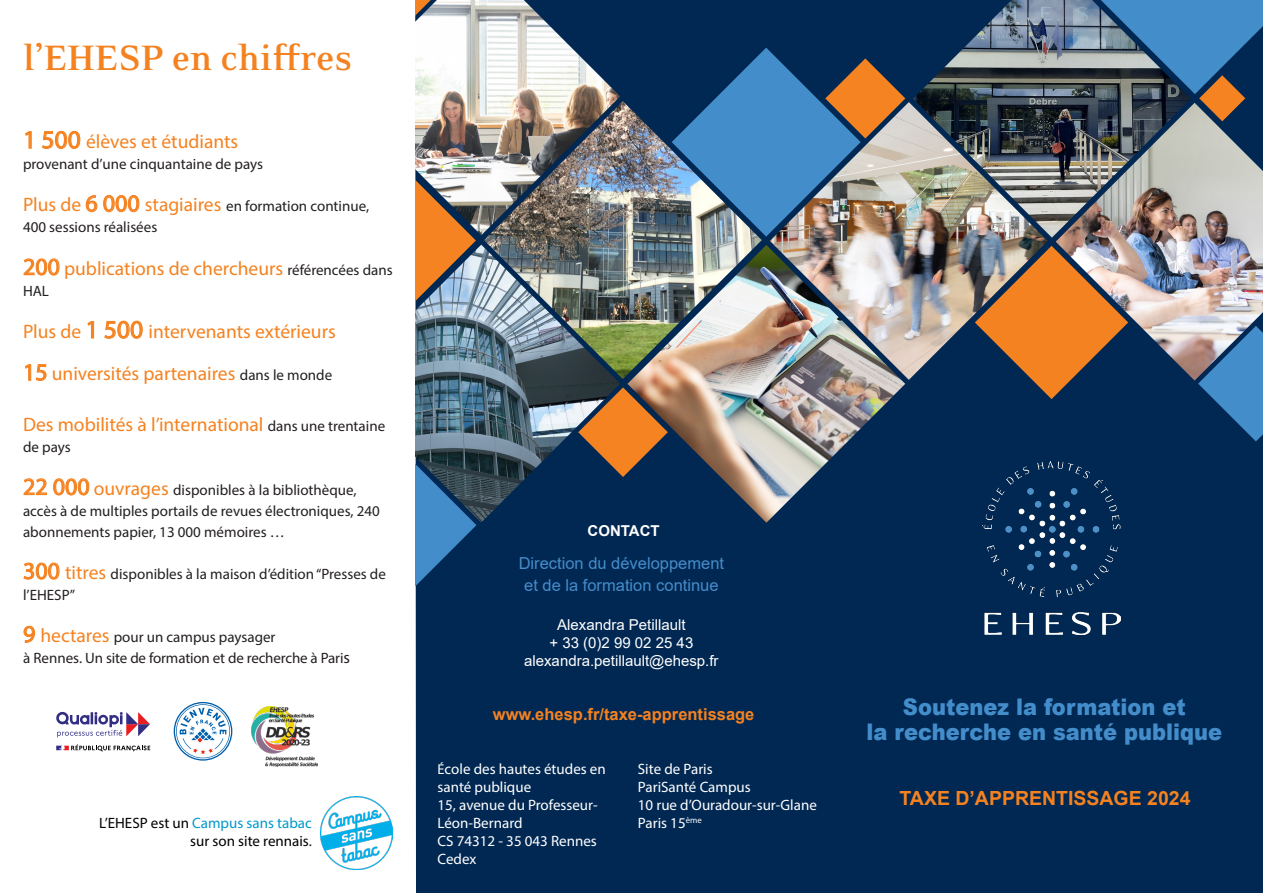
<style>
.page{position:relative;width:1263px;height:893px;background:#fff}
.page>*{position:absolute;margin:0;border:0;box-sizing:border-box;transform-origin:0 0}
.t1{font:700 40.5px "Eidetic Neo OT";color:#f58220}
.t2{font:900 22.95px "Arial";color:#448dcb;scale:.92 1}
.t3{font:19.5px "Myriad Pro";color:#f58220}
.t4{font:700 19.5px "Arial";color:#f58220}
.t5{font:16.5px "Arial";color:#468cca}
.t6{font:700 16.5px "Arial";color:#f58220}
.t7{font:15px/21px "Myriad Pro";color:#231f20}
.t8{font:15px/18px "Myriad Pro";color:#fff}
.t9{font:15px "Arial";color:#fff}
.t10{font:15px "Myriad Pro";color:#09c}
.t11{font:15px "Myriad Pro";color:#000}
.heading_1{font:700 15px "Arial";color:#fff}
.s1{font-size:25.5px}
.s2{font-size:19.5px;color:#f58220}
.s3{font-size:24px;color:#f58220}
.s4{font-size:24px}
.s5{font-size:15px;color:#231f20}
.s6{font-size:16.5px}
.s7{color:#000}
.s8{color:#231f20}
.s9{font-size:14.25px}
</style>
<div class="page">
<div style="left:415px;top:0;width:848px;height:893px;background:#002853"></div>
<img style="left:484px;top:101px;width:278px;height:278px">
<img style="left:415px;top:0;width:205px;height:235px">
<svg style="left:415px;top:176px;width:61px;height:69px"></svg>
<svg style="left:415px;top:0;width:16px;height:18px"></svg>
<svg style="left:415px;top:522px;width:61px;height:67px;background:#225b90"></svg>
<svg style="left:620px;top:387px;width:7px;height:90px"></svg>
<svg style="left:1198px;top:381px;width:65px;height:60px;background:#266197"></svg>
<img style="left:982px;top:462px;width:139px;height:173px">
<img style="left:770px;top:102px;width:278px;height:278px">
<img style="left:913px;top:0;width:188px;height:238px">
<img style="left:1056px;top:103px;width:207px;height:278px">
<svg style="left:975px;top:246px;width:153px;height:153px;background:#9e6f4a"></svg>
<svg style="left:1101px;top:0;width:162px;height:121px;background:#486d8d"></svg>
<svg style="left:672px;top:48px;width:233px;height:189px;background:#5e7b95"></svg>
<img style="left:627px;top:245px;width:278px;height:278px">
<img style="left:415px;top:245px;width:205px;height:277px">
<svg style="left:174px;top:702px;width:58px;height:59px"></svg>
<img style="left:252px;top:707px;width:66px;height:59px">
<svg style="left:56px;top:712px;width:94px;height:25px"></svg>
<svg style="left:56px;top:744px;width:94px;height:7px"></svg>
<img style="left:320px;top:797px;width:73px;height:72px">
<p class="t1" style="left:23px;top:37px;width:331px">l’EHESP en chiffres</p>
<p class="t3" style="left:23px;top:130px;width:217px"><span class="s1">1 500</span> élèves et étudiants</p>
<p class="t7" style="left:23px;top:153px;width:242px">provenant d’une cinquantaine de pays</p>
<p class="t7" style="left:23px;top:196px;width:348px"><span class="s2">Plus de</span> <span class="s3">6 000</span> <span class="s2">stagiaires</span> en formation continue,<br>400 sessions réalisées</p>
<p class="t3" style="left:23px;top:256px;width:371px"><span class="s4">200</span> publications de chercheurs <span class="s5">référencées dans</span></p>
<p class="t7" style="left:23px;top:280px;width:28px">HAL</p>
<p class="t3" style="left:23px;top:319px;width:314px">Plus de <span class="s1">1 500</span> intervenants extérieurs</p>
<p class="t3" style="left:23px;top:362px;width:311px"><span class="s4">15</span> universités partenaires <span class="s5">dans le monde</span></p>
<p class="t3" style="left:23px;top:413px;width:364px">Des mobilités à l’international <span class="s5">dans une trentaine</span></p>
<p class="t7" style="left:23px;top:437px;width:49px">de pays</p>
<p class="t7" style="left:23px;top:479px;width:358px"><span class="s3">22 000</span> <span class="s2">ouvrages</span> disponibles à la bibliothèque, accès à de multiples portails de revues électroniques, 240 abonnements papier, 13 000 mémoires …</p>
<p class="t7" style="left:23px;top:563px;width:364px"><span class="s3">300</span> <span class="s2">titres</span> disponibles à la maison d’édition “Presses de l’EHESP”</p>
<p class="t7" style="left:23px;top:626px;width:254px"><span class="s3">9</span> <span class="s2">hectares</span> pour un campus paysager</p>
<p class="t7" style="left:23px;top:647px;width:328px">à Rennes. Un site de formation et de recherche à Pari<span class="s6">s</span></p>
<p class="t10" style="left:99px;top:814px;width:214px"><span class="s7">L’EHESP est un</span> Campus sans tabac</p>
<p class="t11" style="left:190px;top:832px;width:123px">sur son site rennais<span class="s8">.</span></p>
<p class="heading_1" style="left:587px;top:520px;width:74px">CONTACT</p>
<p class="t5" style="left:519px;top:552px;width:207px">Direction du développement</p>
<p class="t5" style="left:524px;top:573px;width:196px">et de la formation continue</p>
<p class="t9" style="left:557px;top:615px;width:130px">Alexandra Petillault</p>
<p class="t9" style="left:549px;top:633px;width:145px">+ 33 (0)2 99 02 25 43</p>
<p class="t9" style="left:524px;top:651px;width:196px">alexandra.petillault@ehesp.fr</p>
<p class="t6" style="left:493px;top:703px;width:263px">www.ehesp.fr/taxe-apprentissage</p>
<p class="t8" style="left:438px;top:760px;width:170px"><span class="s9">É</span>cole des hautes études en santé publique</p>
<p class="t8" style="left:438px;top:796px;width:162px">15, avenue du Professeur-<br>Léon-Bernard</p>
<p class="t8" style="left:438px;top:832px;width:161px">CS 74312 - 35 043 Rennes<br>Cedex</p>
<p class="t8" style="left:638px;top:760px;width:76px">Site de Paris</p>
<p class="t8" style="left:638px;top:778px;width:114px">PariSanté Campus</p>
<p class="t8" style="left:638px;top:796px;width:180px">10 rue d’Ouradour-sur-Glane</p>
<p class="t8" style="left:638px;top:814px;width:65px">Paris 15<sup>ème</sup></p>
<p class="t2" style="left:903px;top:690px;width:309px">Soutenez la formation et</p>
<p class="t2" style="left:866px;top:715px;width:388px">la recherche en santé publique</p>
<p class="t4" style="left:899px;top:784px;width:293px">TAXE D’APPRENTISSAGE 2024</p>
</div>
